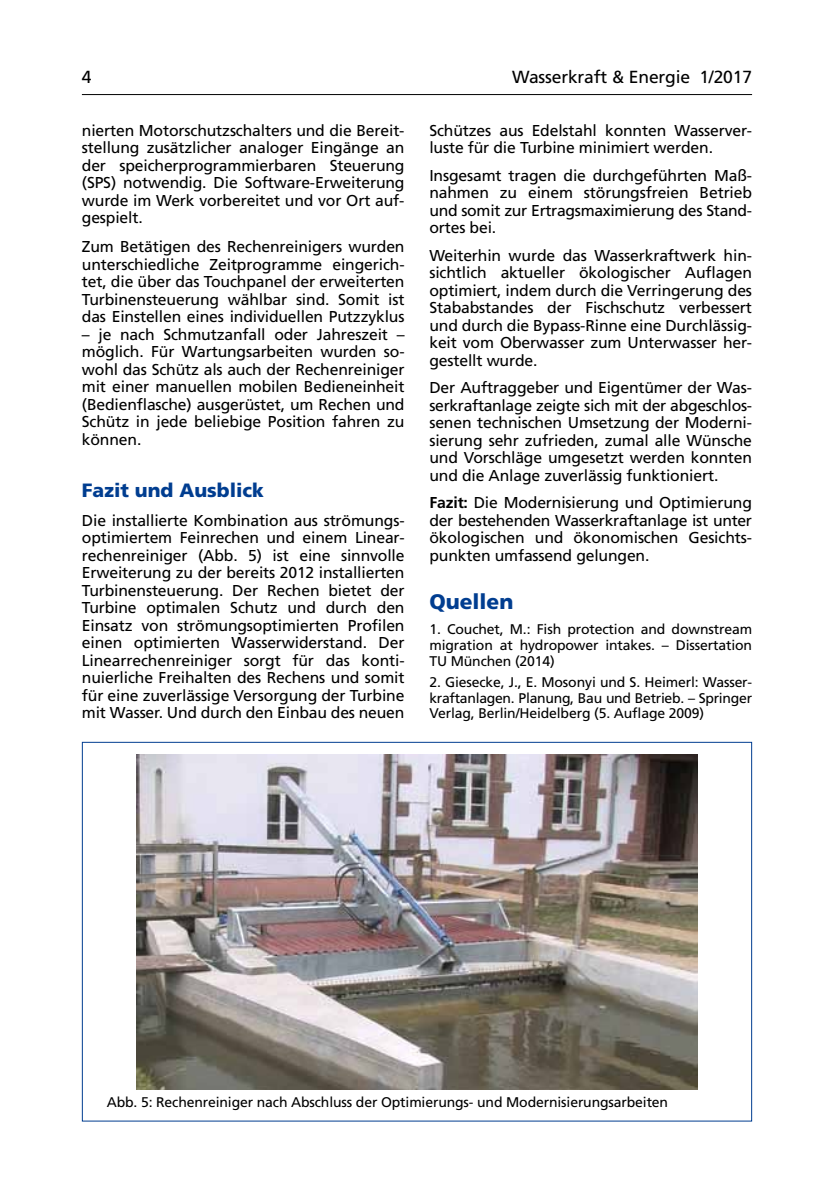
<style>
.page{position:relative;width:834px;height:1191px;background:#fff}
.page>*{position:absolute;margin:0;border:0;box-sizing:border-box;transform-origin:0 0}
.t1{font:900 21px "Frutiger LT";color:#003d90}
.t2{font:900 19.25px "Frutiger LT";color:#003d90}
.t3{font:17.5px "Frutiger LT";letter-spacing:-.01em;color:#000}
.t4{font:15.75px/17.5px "Frutiger LT";letter-spacing:-.01em;color:#000;text-align:justify}
.t5{font:14px/15.8px "Frutiger LT";letter-spacing:-.01em;color:#000;text-align:justify}
.s1{font-weight:700}
</style>
<div class="page">
<hr style="left:82px;top:94px;width:670px;height:1px;background:#000">
<img style="left:136px;top:754px;width:561px;height:335px">
<p class="t3" style="left:82px;top:66px;width:11px">4</p>
<p class="t3" style="left:512px;top:66px;width:241px">Wasserkraft &amp; Energie 1/2017</p>
<p class="t4" style="left:82px;top:122px;width:324px">nierten Motorschutzschalters und die Bereit&shy;stellung zusätzlicher analoger Eingänge an der speicherprogrammierbaren Steuerung (SPS) notwendig. Die Software-Erweiterung wurde im Werk vorbereitet und vor Ort auf&shy;gespielt.</p>
<p class="t4" style="left:82px;top:238px;width:324px">Zum Betätigen des Rechenreinigers wurden unterschiedliche Zeitprogramme eingerich&shy;tet, die über das Touchpanel der erweiterten Turbinensteuerung wählbar sind. Somit ist das Einstellen eines individuellen Putzzyklus</p>
<p class="t4" style="left:82px;top:325px;width:324px">– je nach Schmutzanfall oder Jahreszeit – möglich. Für Wartungsarbeiten wurden so&shy;wohl das Schütz als auch der Rechenreiniger mit einer manuellen mobilen Bedieneinheit (Bedienflasche) ausgerüstet, um Rechen und Schütz in jede beliebige Position fahren zu können.</p>
<p class="t2" style="left:82px;top:478px;width:183px">Fazit und Ausblick</p>
<p class="t4" style="left:82px;top:511px;width:324px">Die installierte Kombination aus strömungs&shy;optimiertem Feinrechen und einem Linear&shy;rechenreiniger (Abb. 5) ist eine sinnvolle Erweiterung zu der bereits 2012 installierten Turbinensteuerung. Der Rechen bietet der Turbine optimalen Schutz und durch den Einsatz von strömungsoptimierten Profilen einen optimierten Wasserwiderstand. Der Linearrechenreiniger sorgt für das konti&shy;nuierliche Freihalten des Rechens und somit für eine zuverlässige Versorgung der Turbine mit Wasser. Und durch den Einbau des neuen</p>
<p class="t4" style="left:429px;top:122px;width:324px">Schützes aus Edelstahl konnten Wasserver&shy;luste für die Turbine minimiert werden.</p>
<p class="t4" style="left:429px;top:167px;width:324px">Insgesamt tragen die durchgeführten Maß&shy;nahmen zu einem störungsfreien Betrieb und somit zur Ertragsmaximierung des Stand&shy;ortes bei.</p>
<p class="t4" style="left:429px;top:247px;width:324px">Weiterhin wurde das Wasserkraftwerk hin&shy;sichtlich aktueller ökologischer Auflagen optimiert, indem durch die Verringerung des Stababstandes der Fischschutz verbessert und durch die Bypass-Rinne eine Durchlässig&shy;keit vom Oberwasser zum Unterwasser her&shy;gestellt wurde.</p>
<p class="t4" style="left:429px;top:379px;width:324px">Der Auftraggeber und Eigentümer der Was&shy;serkraftanlage zeigte sich mit der abgeschlos&shy;senen technischen Umsetzung der Moderni&shy;sierung sehr zufrieden, zumal alle Wünsche und Vorschläge umgesetzt werden konnten und die Anlage zuverlässig funktioniert.</p>
<p class="t4" style="left:429px;top:494px;width:324px"><span class="s1">Fazit:</span> Die Modernisierung und Optimierung der bestehenden Wasserkraftanlage ist unter ökologischen und ökonomischen Gesichts&shy;punkten umfassend gelungen.</p>
<h1 class="t1" style="left:429px;top:588px;width:86px">Quellen</h1>
<p class="t5" style="left:429px;top:622px;width:324px">1. Couchet, M.: Fish protection and downstream migration at hydropower intakes. – Dissertation TU München (2014)</p>
<p class="t5" style="left:429px;top:674px;width:324px">2. Giesecke, J., E. Mosonyi und S. Heimerl: Wasser&shy;kraftanlagen. Planung, Bau und Betrieb. – Springer Verlag, Berlin/Heidelberg (5. Auflage 2009)</p>
<p class="t5" style="left:107px;top:1094px;width:563px">Abb. 5: Rechenreiniger nach Abschluss der Optimierungs- und Modernisierungsarbeiten</p>
</div>
